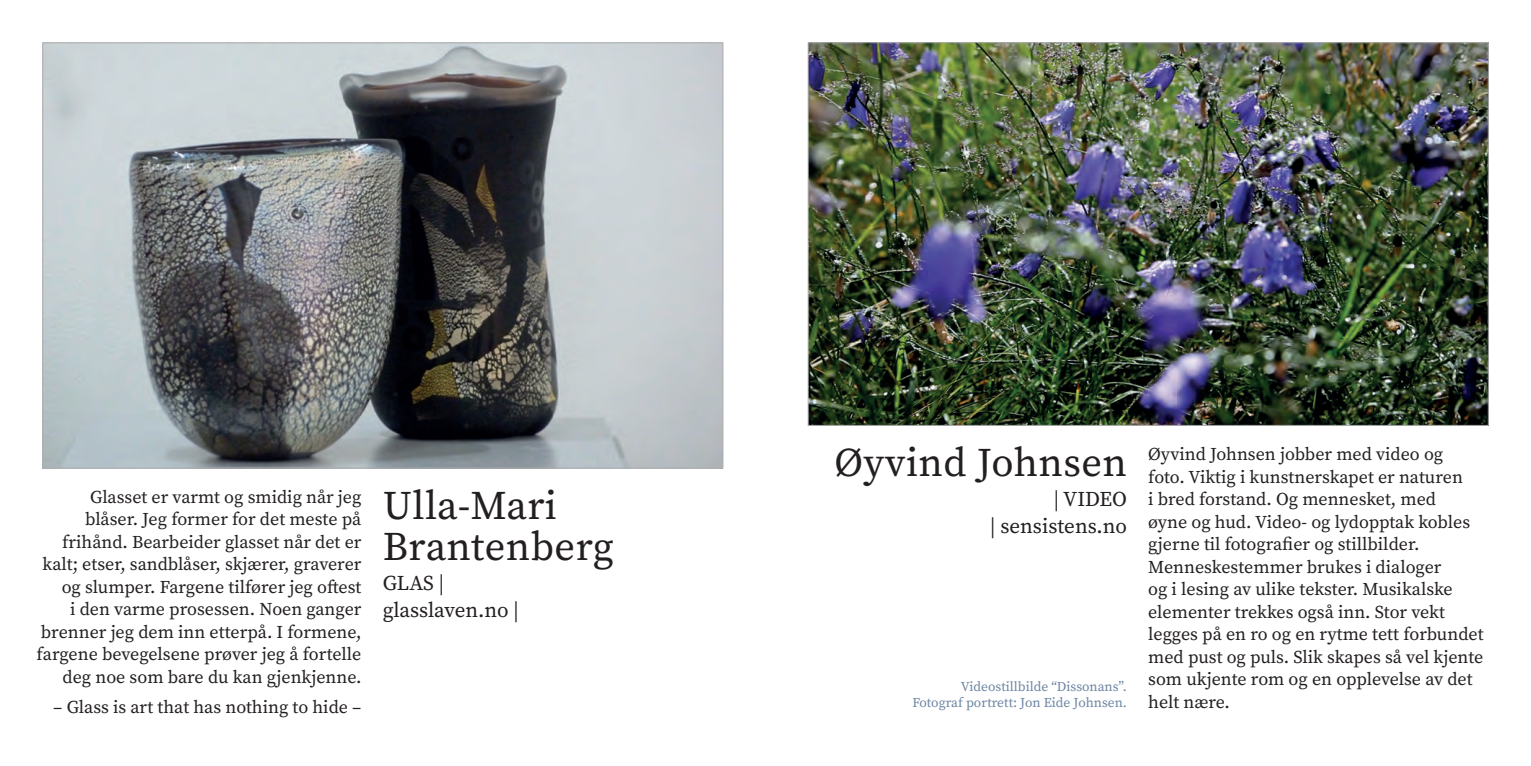
<style>
.page{position:relative;width:1531px;height:766px;background:#fff}
.page>*{position:absolute;margin:0;border:0;box-sizing:border-box;transform-origin:0 0}
.Headline_-_27pt{font:40.5px/40.5px "Source Serif Pro";letter-spacing:.01em;color:#231f20}
.Title_Subhead{font:21px "Source Serif Pro";color:#231f20}
.Headline_-_27pt-2{font:21px "Source Serif Pro";color:#231f20}
.Section_Body_Text{font:18px/22.5px "Source Serif Pro";color:#231f20;text-align:right}
.Bildetekst{font:13.5px "Source Serif Pro";color:#6d85a3}
</style>
<div class="page">
<img style="left:45px;top:45px;width:676px;height:421px">
<img style="left:810px;top:45px;width:676px;height:378px">
<p class="Section_Body_Text" style="left:37px;top:485px;width:326px">Glasset er varmt og smidig når jeg blåser. Jeg former for det meste på frihånd. Bearbeider glasset når det er kalt; etser, sandblåser, skjærer, graverer og slumper. Fargene tilfører jeg oftest<br>i den varme prosessen. Noen ganger brenner jeg dem inn etterpå. I formene, fargene bevegelsene prøver jeg å fortelle deg noe som bare du kan gjenkjenne.</p>
<p class="Section_Body_Text" style="left:53px;top:695px;width:310px">– Glass is art that has nothing to hide –</p>
<p class="Headline_-_27pt" style="left:383px;top:485px;width:233px">Ulla-Mari<br>Brantenberg</p>
<p class="Title_Subhead" style="left:383px;top:568px;width:63px">GLAS |</p>
<p class="Title_Subhead" style="left:383px;top:595px;width:138px">glasslaven.no |</p>
<p class="Headline_-_27pt" style="left:834px;top:442px;width:294px">Øyvind Johnsen</p>
<p class="Headline_-_27pt-2" style="left:1054px;top:485px;width:75px">| VIDEO</p>
<p class="Title_Subhead" style="left:990px;top:512px;width:138px">| sensistens.no</p>
<p class="Bildetekst" style="left:961px;top:677px;width:168px">Videostillbilde “Dissonans”.</p>
<p class="Bildetekst" style="left:912px;top:693px;width:216px">Fotograf portrett: Jon Eide Johnsen.</p>
<p class="Section_Body_Text" style="left:1148px;top:442px;width:337px;text-align:left">Øyvind Johnsen jobber med video og foto. Viktig i kunstnerskapet er naturen<br>i bred forstand. Og mennesket, med<br>øyne og hud. Video- og lydopptak kobles gjerne til fotografier og stillbilder.<br>Menneskestemmer brukes i dialoger<br>og i lesing av ulike tekster. Musikalske elementer trekkes også inn. Stor vekt legges på en ro og en rytme tett forbundet med pust og puls. Slik skapes så vel kjente som ukjente rom og en opplevelse av det helt nære.</p>
</div>
